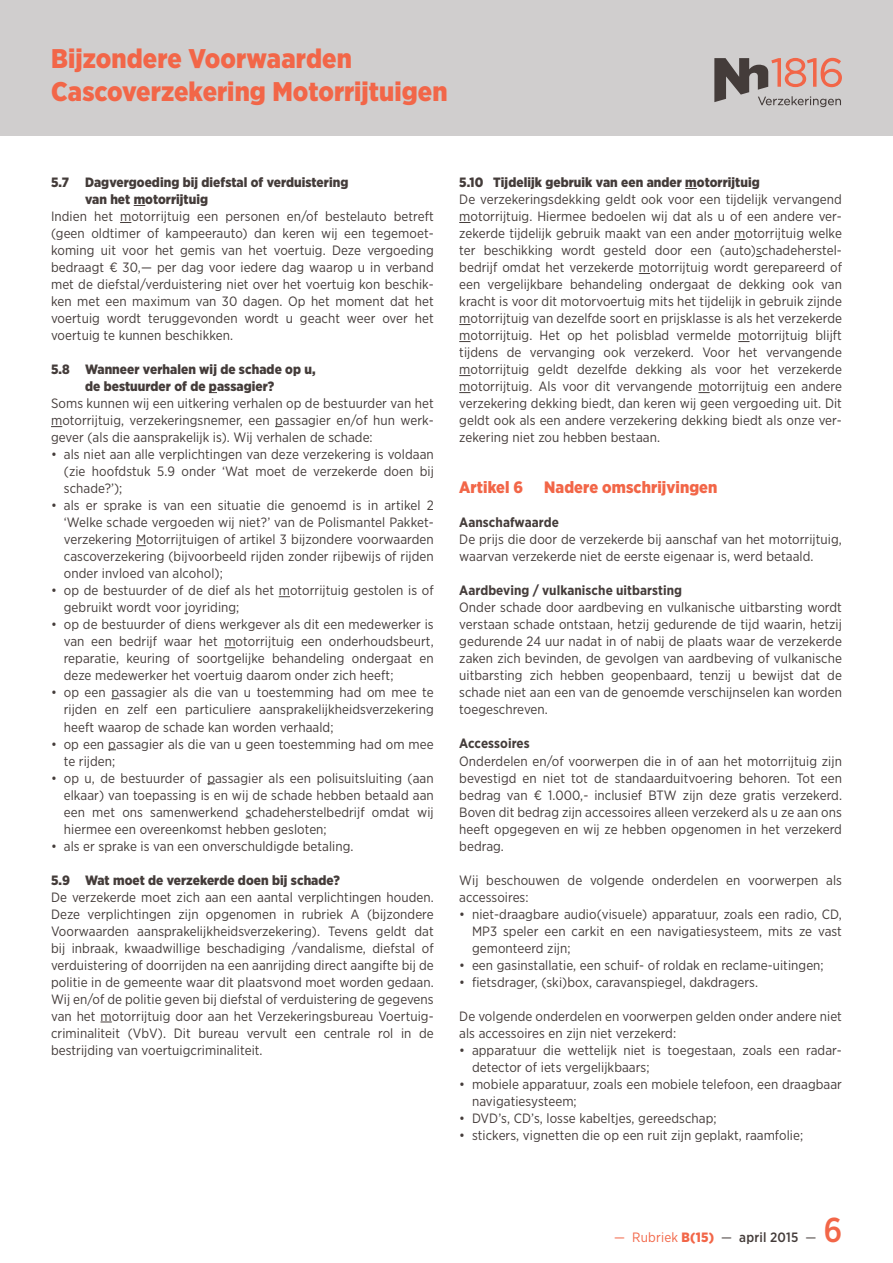
<style>
.page{position:relative;width:893px;height:1263px;background:#fff}
.page>*{position:absolute;margin:0;border:0;box-sizing:border-box;transform-origin:0 0}
.t1{font:500 34.5px "Gotham Narrow";color:#f26648}
.t2{font:900 27px/33px "Gotham Narrow";letter-spacing:.005em;color:#f26648}
.t3{font:900 16.5px "Gotham Narrow";letter-spacing:.005em;color:#f26648}
.t4{font:13.5px/17px "Gotham Narrow";letter-spacing:.005em;color:#443c3a;text-align:justify}
.t5{font:900 13.5px/17px "Gotham Narrow";letter-spacing:.005em;color:#443c3a}
.t6{font:700 13.5px "Gotham Narrow";letter-spacing:.005em;color:#443c3a}
.t7{font:500 13.5px "Gotham Narrow";letter-spacing:.015em;color:#443c3a}
.s1{font-weight:400;color:#f26648}
.s2{font-weight:900;color:#f26648}
.s3{font-weight:400}
</style>
<div class="page">
<svg style="left:224px;top:647px;width:12px;height:1px"></svg>
<svg style="left:685px;top:188px;width:12px;height:1px"></svg>
<svg style="left:698px;top:392px;width:12px;height:1px"></svg>
<div style="left:0;top:0;width:893px;height:136px;background:#d0cece"></div>
<svg style="left:714px;top:58px;width:128px;height:49px"></svg>
<h2 class="t2" style="left:51px;top:41px;width:398px">Bijzondere Voorwaarden<br>Cascoverzekering Motorrijtuigen</h2>
<p class="t5" style="left:85px;top:174px;width:265px;text-indent:-34px">5.7 Dagvergoeding bij diefstal of verduistering van het motorrijtuig</p>
<p class="t4" style="left:51px;top:208px;width:384px">Indien het motorrijtuig een personen en/of bestelauto betreft (geen oldtimer of kampeerauto) dan keren wij een tegemoet&shy;koming uit voor het gemis van het voertuig. Deze vergoeding bedraagt € 30,— per dag voor iedere dag waarop u in verband met de diefstal/verduistering niet over het voertuig kon beschik&shy;ken met een maximum van 30 dagen. Op het moment dat het voertuig wordt teruggevonden wordt u geacht weer over het voertuig te kunnen beschikken.</p>
<p class="t5" style="left:51px;top:361px;width:266px;text-align:center">5.8 Wanneer verhalen wij de schade op u, de bestuurder of de passagier?</p>
<p class="t4" style="left:51px;top:395px;width:384px">Soms kunnen wij een uitkering verhalen op de bestuurder van het motorrijtuig, verzekeringsnemer, een passagier en/of hun werk&shy;gever (als die aansprakelijk is). Wij verhalen de schade:</p>
<p class="t4" style="left:64px;top:446px;width:371px;text-indent:-13px">• als niet aan alle verplichtingen van deze verzekering is voldaan (zie hoofdstuk 5.9 onder ‘Wat moet de verzekerde doen bij schade?’);</p>
<p class="t4" style="left:64px;top:497px;width:371px;text-indent:-13px">• als er sprake is van een situatie die genoemd is in artikel 2 ‘Welke schade vergoeden wij niet?’ van de Polismantel Pakket&shy;verzekering Motorrijtuigen of artikel 3 bijzondere voorwaarden cascoverzekering (bijvoorbeeld rijden zonder rijbewijs of rijden onder invloed van alcohol);</p>
<p class="t4" style="left:64px;top:582px;width:371px;text-indent:-13px">• op de bestuurder of de dief als het motorrijtuig gestolen is of gebruikt wordt voor joyriding;</p>
<p class="t4" style="left:64px;top:616px;width:371px;text-indent:-13px">• op de bestuurder of diens werkgever als dit een medewerker is van een bedrijf waar het motorrijtuig een onderhoudsbeurt, reparatie, keuring of soortgelijke behandeling ondergaat en deze medewerker het voertuig daarom onder zich heeft;</p>
<p class="t4" style="left:64px;top:684px;width:371px;text-indent:-13px">• op een passagier als die van u toestemming had om mee te rijden en zelf een particuliere aansprakelijkheidsverzekering heeft waarop de schade kan worden verhaald;</p>
<p class="t4" style="left:64px;top:735px;width:371px;text-indent:-13px">• op een passagier als die van u geen toestemming had om mee te rijden;</p>
<p class="t4" style="left:64px;top:769px;width:371px;text-indent:-13px">• op u, de bestuurder of passagier als een polisuitsluiting (aan elkaar) van toepassing is en wij de schade hebben betaald aan een met ons samenwerkend schadeherstelbedrijf omdat wij hiermee een overeenkomst hebben gesloten;</p>
<p class="t4" style="left:51px;top:837px;width:304px">• als er sprake is van een onverschuldigde betaling.</p>
<p class="t5" style="left:51px;top:871px;width:290px">5.9 Wat moet de verzekerde doen bij schade?</p>
<p class="t4" style="left:51px;top:888px;width:384px">De verzekerde moet zich aan een aantal verplichtingen houden.<br>Deze verplichtingen zijn opgenomen in rubriek A (bijzondere Voorwaarden aansprakelijkheidsverzekering). Tevens geldt dat bij inbraak, kwaadwillige beschadiging /vandalisme, diefstal of verduistering of doorrijden na een aanrijding direct aangifte bij de politie in de gemeente waar dit plaatsvond moet worden gedaan.<br>Wij en/of de politie geven bij diefstal of verduistering de gegevens van het motorrijtuig door aan het Verzekeringsbureau Voertuig&shy;criminaliteit (VbV). Dit bureau vervult een centrale rol in de bestrijding van voertuigcriminaliteit.</p>
<p class="t5" style="left:459px;top:174px;width:302px">5.10 Tijdelijk gebruik van een ander motorrijtuig</p>
<p class="t4" style="left:459px;top:191px;width:384px">De verzekeringsdekking geldt ook voor een tijdelijk vervangend motorrijtuig. Hiermee bedoelen wij dat als u of een andere ver&shy;zekerde tijdelijk gebruik maakt van een ander motorrijtuig welke ter beschikking wordt gesteld door een (auto)schadeherstel&shy;bedrijf omdat het verzekerde motorrijtuig wordt gerepareerd of een vergelijkbare behandeling ondergaat de dekking ook van kracht is voor dit motorvoertuig mits het tijdelijk in gebruik zijnde motorrijtuig van dezelfde soort en prijsklasse is als het verzekerde motorrijtuig. Het op het polisblad vermelde motorrijtuig blijft tijdens de vervanging ook verzekerd. Voor het vervangende motorrijtuig geldt dezelfde dekking als voor het verzekerde motorrijtuig. Als voor dit vervangende motorrijtuig een andere verzekering dekking biedt, dan keren wij geen vergoeding uit. Dit geldt ook als een andere verzekering dekking biedt als onze ver&shy;zekering niet zou hebben bestaan.</p>
<p class="t3" style="left:459px;top:477px;width:66px">Artikel 6</p>
<p class="t3" style="left:544px;top:477px;width:175px">Nadere omschrijvingen</p>
<p class="t6" style="left:459px;top:514px;width:101px">Aanschafwaarde</p>
<p class="t4" style="left:459px;top:531px;width:384px">De prijs die door de verzekerde bij aanschaf van het motorrijtuig, waarvan verzekerde niet de eerste eigenaar is, werd betaald.</p>
<p class="t6" style="left:459px;top:582px;width:224px">Aardbeving / vulkanische uitbarsting</p>
<p class="t4" style="left:459px;top:599px;width:384px">Onder schade door aardbeving en vulkanische uitbarsting wordt verstaan schade ontstaan, hetzij gedurende de tijd waarin, hetzij gedurende 24 uur nadat in of nabij de plaats waar de verzekerde zaken zich bevinden, de gevolgen van aardbeving of vulkanische uitbarsting zich hebben geopenbaard, tenzij u bewijst dat de schade niet aan een van de genoemde verschijnselen kan worden toegeschreven.</p>
<p class="t6" style="left:459px;top:735px;width:72px">Accessoires</p>
<p class="t4" style="left:459px;top:752px;width:384px">Onderdelen en/of voorwerpen die in of aan het motorrijtuig zijn bevestigd en niet tot de standaarduitvoering behoren. Tot een bedrag van € 1.000,- inclusief BTW zijn deze gratis verzekerd.<br>Boven dit bedrag zijn accessoires alleen verzekerd als u ze aan ons heeft opgegeven en wij ze hebben opgenomen in het verzekerd bedrag.</p>
<p class="t4" style="left:459px;top:871px;width:384px">Wij beschouwen de volgende onderdelen en voorwerpen als accessoires:</p>
<p class="t4" style="left:472px;top:905px;width:371px;text-indent:-13px">• niet-draagbare audio(visuele) apparatuur, zoals een radio, CD, MP3 speler een carkit en een navigatiesysteem, mits ze vast gemonteerd zijn;</p>
<p class="t4" style="left:459px;top:956px;width:366px">• een gasinstallatie, een schuif- of roldak en reclame-uitingen;</p>
<p class="t4" style="left:459px;top:973px;width:300px">• fietsdrager, (ski)box, caravanspiegel, dakdragers.</p>
<p class="t4" style="left:459px;top:1007px;width:384px">De volgende onderdelen en voorwerpen gelden onder andere niet als accessoires en zijn niet verzekerd:</p>
<p class="t4" style="left:472px;top:1041px;width:371px;text-indent:-13px">• apparatuur die wettelijk niet is toegestaan, zoals een radar&shy;detector of iets vergelijkbaars;</p>
<p class="t4" style="left:472px;top:1075px;width:371px;text-indent:-13px">• mobiele apparatuur, zoals een mobiele telefoon, een draagbaar navigatiesysteem;</p>
<p class="t4" style="left:459px;top:1109px;width:259px">• DVD’s, CD’s, losse kabeltjes, gereedschap;</p>
<p class="t4" style="left:459px;top:1126px;width:345px">• stickers, vignetten die op een ruit zijn geplakt, raamfolie;</p>
<p class="t7" style="left:614px;top:1228px;width:204px"><span class="s1">— Rubriek</span> <span class="s2">B(15)</span> <span class="s3">—</span> april 2015 <span class="s3">—</span></p>
<h1 class="t1" style="left:824px;top:1208px;width:20px">6</h1>
</div>
